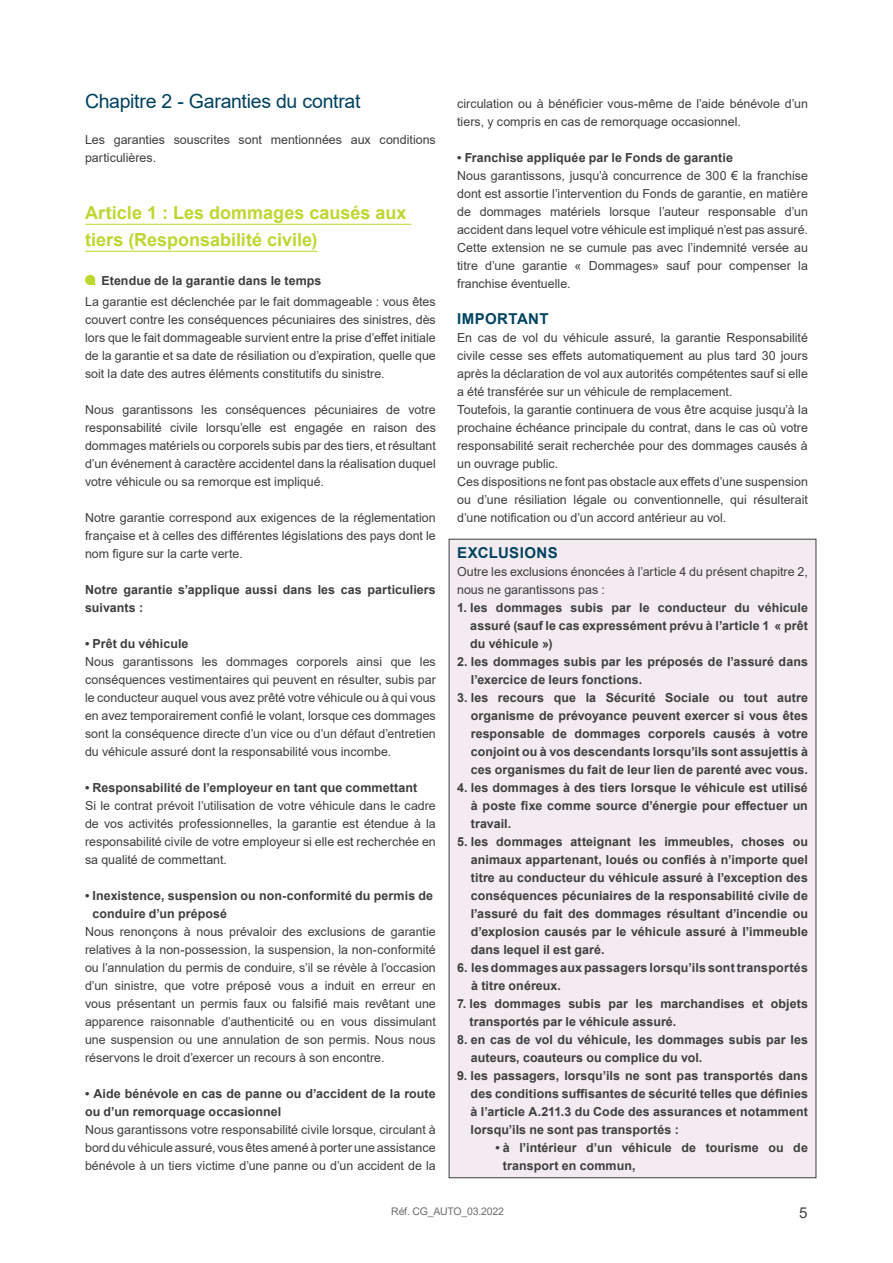
<style>
.page{position:relative;width:893px;height:1263px;background:#fff}
.page>*{position:absolute;margin:0;border:0;box-sizing:border-box;transform-origin:0 0}
.TITRE_CHAP{font:19.5px "Arial";letter-spacing:-.015em;color:#004260}
.SUR-TITRE_ARTICLE{font:700 18px/27px "Arial";color:#bed630}
.TEXTE_-_Sous-titre_n{font:700 15px "Arial";letter-spacing:.025em;color:#004260}
.t1{font:15px "Arial";color:#3e3e3f}
.TEXTE_COURANT_-_Body{font:12.45px/18px "Arial";color:#3e3e3f;text-align:justify}
.TEXTE_COURANT_-_Body-2{font:700 12.45px/18px "Arial";letter-spacing:.005em;color:#3e3e3f}
.SUR-TITRE_ARTICLE-2{font:700 12.45px "Arial";letter-spacing:.01em;color:#3e3e3f}
.t2{font:10.5px "Arial";letter-spacing:-.02em;color:#6c6d70}
</style>
<div class="page">
<div style="left:449px;top:539px;width:367px;height:639px;background:#f3ebef;border:1px solid #3e3e3f"></div>
<hr style="left:85px;top:224px;width:326px;height:1px;background:#bed630">
<hr style="left:85px;top:251px;width:232px;height:1px;background:#bed630">
<svg style="left:85px;top:275px;width:10px;height:10px"></svg>
<p class="TITRE_CHAP" style="left:85px;top:88px;width:277px">Chapitre 2 - Garanties du contrat</p>
<p class="TEXTE_COURANT_-_Body" style="left:85px;top:131px;width:352px">Les garanties souscrites sont mentionnées aux conditions particulières.</p>
<p class="SUR-TITRE_ARTICLE" style="left:85px;top:199px;width:323px">Article 1 : Les dommages causés aux tiers (Responsabilité civile)</p>
<p class="SUR-TITRE_ARTICLE-2" style="left:101px;top:272px;width:222px">Etendue de la garantie dans le temps</p>
<p class="TEXTE_COURANT_-_Body" style="left:85px;top:293px;width:352px">La garantie est déclenchée par le fait dommageable : vous êtes couvert contre les conséquences pécuniaires des sinistres, dès lors que le fait dommageable survient entre la prise d’effet initiale de la garantie et sa date de résiliation ou d’expiration, quelle que soit la date des autres éléments constitutifs du sinistre.</p>
<p class="TEXTE_COURANT_-_Body" style="left:85px;top:401px;width:352px">Nous garantissons les conséquences pécuniaires de votre responsabilité civile lorsqu’elle est engagée en raison des dommages matériels ou corporels subis par des tiers, et résultant d’un événement à caractère accidentel dans la réalisation duquel votre véhicule ou sa remorque est impliqué.</p>
<p class="TEXTE_COURANT_-_Body" style="left:85px;top:509px;width:352px">Notre garantie correspond aux exigences de la réglementation française et à celles des différentes législations des pays dont le nom figure sur la carte verte.</p>
<p class="TEXTE_COURANT_-_Body-2" style="left:85px;top:581px;width:352px">Notre garantie s’applique aussi dans les cas particuliers suivants :</p>
<p class="TEXTE_COURANT_-_Body-2" style="left:85px;top:635px;width:105px">• Prêt du véhicule</p>
<p class="TEXTE_COURANT_-_Body" style="left:85px;top:653px;width:352px">Nous garantissons les dommages corporels ainsi que les conséquences vestimentaires qui peuvent en résulter, subis par le conducteur auquel vous avez prêté votre véhicule ou à qui vous en avez temporairement confié le volant, lorsque ces dommages sont la conséquence directe d’un vice ou d’un défaut d’entretien du véhicule assuré dont la responsabilité vous incombe.</p>
<p class="TEXTE_COURANT_-_Body-2" style="left:85px;top:779px;width:334px">• Responsabilité de l’employeur en tant que commettant</p>
<p class="TEXTE_COURANT_-_Body" style="left:85px;top:797px;width:352px">Si le contrat prévoit l’utilisation de votre véhicule dans le cadre de vos activités professionnelles, la garantie est étendue à la responsabilité civile de votre employeur si elle est recherchée en sa qualité de commettant.</p>
<p class="TEXTE_COURANT_-_Body-2" style="left:93px;top:887px;width:342px;text-indent:-8px">• Inexistence, suspension ou non-conformité du permis de conduire d’un préposé</p>
<p class="TEXTE_COURANT_-_Body" style="left:85px;top:923px;width:352px">Nous renonçons à nous prévaloir des exclusions de garantie relatives à la non-possession, la suspension, la non-conformité ou l’annulation du permis de conduire, s’il se révèle à l’occasion d’un sinistre, que votre préposé vous a induit en erreur en vous présentant un permis faux ou falsifié mais revêtant une apparence raisonnable d’authenticité ou en vous dissimulant une suspension ou une annulation de son permis. Nous nous réservons le droit d’exercer un recours à son encontre.</p>
<p class="TEXTE_COURANT_-_Body-2" style="left:85px;top:1085px;width:352px">• Aide bénévole en cas de panne ou d’accident de la route ou d’un remorquage occasionnel</p>
<p class="TEXTE_COURANT_-_Body" style="left:85px;top:1121px;width:352px">Nous garantissons votre responsabilité civile lorsque, circulant à bord du véhicule assuré, vous êtes amené à porter une assistance bénévole à un tiers victime d’une panne ou d’un accident de la</p>
<p class="TEXTE_COURANT_-_Body" style="left:457px;top:95px;width:352px">circulation ou à bénéficier vous-même de l’aide bénévole d’un tiers, y compris en cas de remorquage occasionnel.</p>
<p class="TEXTE_COURANT_-_Body-2" style="left:457px;top:149px;width:277px">• Franchise appliquée par le Fonds de garantie</p>
<p class="TEXTE_COURANT_-_Body" style="left:457px;top:167px;width:352px">Nous garantissons, jusqu’à concurrence de 300 € la franchise dont est assortie l’intervention du Fonds de garantie, en matière de dommages matériels lorsque l’auteur responsable d’un accident dans lequel votre véhicule est impliqué n’est pas assuré.</p>
<p class="TEXTE_COURANT_-_Body" style="left:457px;top:239px;width:352px">Cette extension ne se cumule pas avec l’indemnité versée au titre d’une garantie « Dommages» sauf pour compenser la franchise éventuelle.</p>
<p class="TEXTE_-_Sous-titre_n" style="left:457px;top:308px;width:93px">IMPORTANT</p>
<p class="TEXTE_COURANT_-_Body" style="left:457px;top:329px;width:352px">En cas de vol du véhicule assuré, la garantie Responsabilité civile cesse ses effets automatiquement au plus tard 30 jours après la déclaration de vol aux autorités compétentes sauf si elle a été transférée sur un véhicule de remplacement.</p>
<p class="TEXTE_COURANT_-_Body" style="left:457px;top:401px;width:352px">Toutefois, la garantie continuera de vous être acquise jusqu’à la prochaine échéance principale du contrat, dans le cas où votre responsabilité serait recherchée pour des dommages causés à un ouvrage public.</p>
<p class="TEXTE_COURANT_-_Body" style="left:457px;top:473px;width:352px">Ces dispositions ne font pas obstacle aux effets d’une suspension ou d’une résiliation légale ou conventionnelle, qui résulterait d’une notification ou d’un accord antérieur au vol.</p>
<p class="TEXTE_-_Sous-titre_n" style="left:457px;top:542px;width:102px">EXCLUSIONS</p>
<p class="TEXTE_COURANT_-_Body" style="left:457px;top:563px;width:352px">Outre les exclusions énoncées à l’article 4 du présent chapitre 2, nous ne garantissons pas :</p>
<p class="TEXTE_COURANT_-_Body-2" style="left:470px;top:599px;width:339px;text-align:justify;text-indent:-13px">1. les dommages subis par le conducteur du véhicule assuré (sauf le cas expressément prévu à l’article 1 « prêt du véhicule »)</p>
<p class="TEXTE_COURANT_-_Body-2" style="left:471px;top:653px;width:338px;text-indent:-14px">2. les dommages subis par les préposés de l’assuré dans l’exercice de leurs fonctions.</p>
<p class="TEXTE_COURANT_-_Body-2" style="left:471px;top:689px;width:339px;text-align:justify;text-indent:-14px">3. les recours que la Sécurité Sociale ou tout autre organisme de prévoyance peuvent exercer si vous êtes responsable de dommages corporels causés à votre conjoint ou à vos descendants lorsqu’ils sont assujettis à ces organismes du fait de leur lien de parenté avec vous.</p>
<p class="TEXTE_COURANT_-_Body-2" style="left:471px;top:779px;width:339px;text-align:justify;text-indent:-14px">4. les dommages à des tiers lorsque le véhicule est utilisé à poste fixe comme source d’énergie pour effectuer un travail.</p>
<p class="TEXTE_COURANT_-_Body-2" style="left:471px;top:833px;width:339px;text-align:justify;text-indent:-14px">5. les dommages atteignant les immeubles, choses ou animaux appartenant, loués ou confiés à n’importe quel titre au conducteur du véhicule assuré à l’exception des conséquences pécuniaires de la responsabilité civile de l’assuré du fait des dommages résultant d’incendie ou d’explosion causés par le véhicule assuré à l’immeuble dans lequel il est garé.</p>
<p class="TEXTE_COURANT_-_Body-2" style="left:471px;top:959px;width:338px;text-indent:-14px">6. les dommages aux passagers lorsqu’ils sont transportés à titre onéreux.</p>
<p class="TEXTE_COURANT_-_Body-2" style="left:470px;top:995px;width:340px;text-indent:-13px">7. les dommages subis par les marchandises et objets transportés par le véhicule assuré.</p>
<p class="TEXTE_COURANT_-_Body-2" style="left:471px;top:1031px;width:339px;text-indent:-14px">8. en cas de vol du véhicule, les dommages subis par les auteurs, coauteurs ou complice du vol.</p>
<p class="TEXTE_COURANT_-_Body-2" style="left:471px;top:1067px;width:339px;text-align:justify;text-indent:-13px">9. les passagers, lorsqu’ils ne sont pas transportés dans des conditions suffisantes de sécurité telles que définies à l’article A.211.3 du Code des assurances et notamment lorsqu’ils ne sont pas transportés :</p>
<p class="TEXTE_COURANT_-_Body-2" style="left:503px;top:1139px;width:306px;text-indent:-8px">• à l’intérieur d’un véhicule de tourisme ou de transport en commun,</p>
<p class="t2" style="left:391px;top:1204px;width:114px">Réf. CG_AUTO_03.2022</p>
<p class="t1" style="left:799px;top:1202px;width:10px">5</p>
</div>
